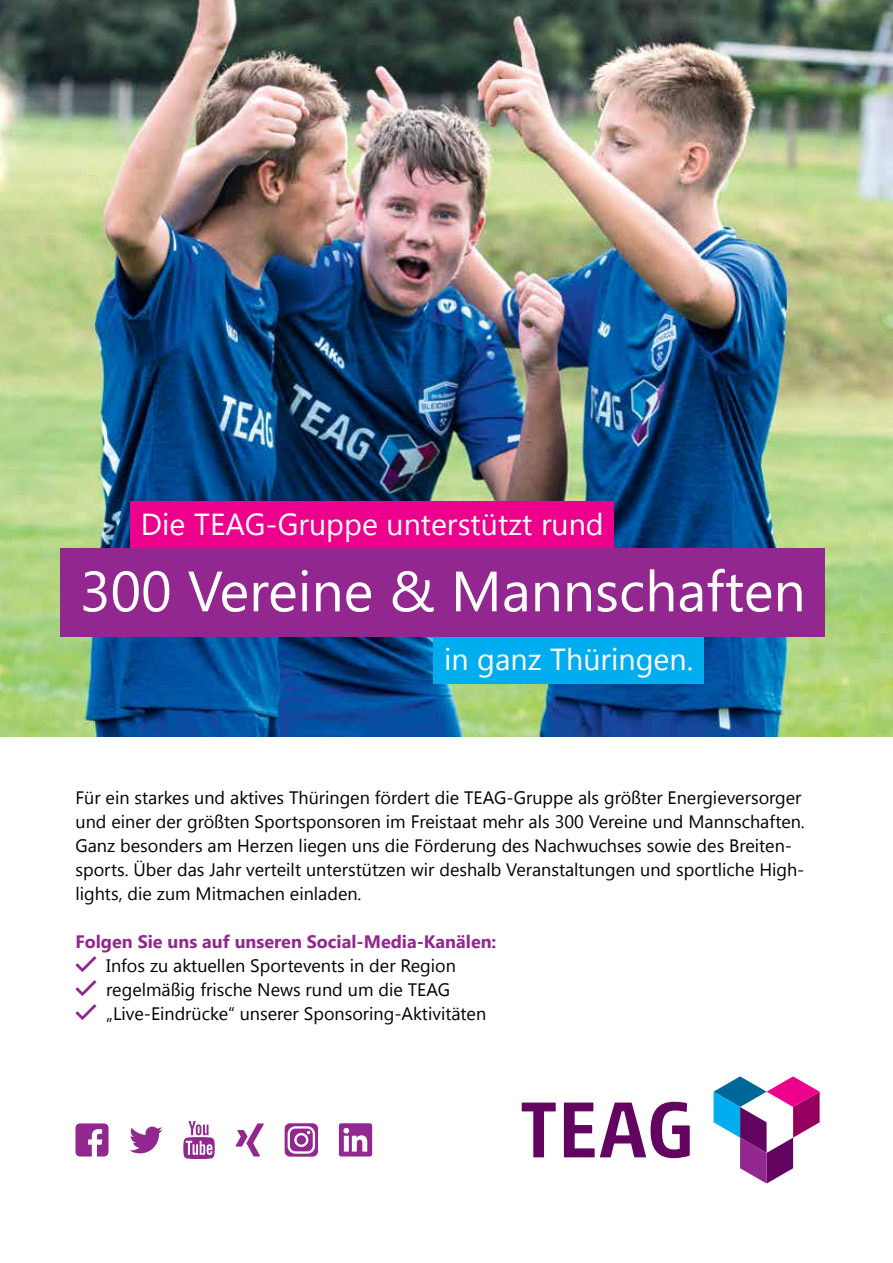
<style>
.page{position:relative;width:893px;height:1263px;background:#fff}
.page>*{position:absolute;margin:0;border:0;box-sizing:border-box;transform-origin:0 0}
.t1{font:56.7px "Segoe UI";color:#fff}
.t2{font:30.3px "Segoe UI";color:#fff}
.t3{font:18px/24px "Segoe UI";color:#000}
.t4{font:700 18px "Segoe UI";color:#92278f}
</style>
<div class="page">
<svg style="left:714px;top:1076px;width:106px;height:107px"></svg>
<svg style="left:522px;top:1102px;width:34px;height:55px"></svg>
<svg style="left:564px;top:1102px;width:126px;height:56px"></svg>
<svg style="left:75px;top:1123px;width:34px;height:33px"></svg>
<svg style="left:129px;top:1126px;width:33px;height:27px"></svg>
<svg style="left:183px;top:1121px;width:32px;height:38px"></svg>
<svg style="left:236px;top:1123px;width:28px;height:33px"></svg>
<div style="left:285px;top:1123px;width:33px;height:34px;background:#92278f;border-radius:5px"></div>
<svg style="left:288px;top:1126px;width:27px;height:28px"></svg>
<div style="left:339px;top:1123px;width:33px;height:33px;background:#92278f;border-radius:2px"></div>
<svg style="left:343px;top:1128px;width:24px;height:23px"></svg>
<svg style="left:75px;top:956px;width:21px;height:16px"></svg>
<svg style="left:75px;top:980px;width:21px;height:16px"></svg>
<svg style="left:75px;top:1004px;width:21px;height:16px"></svg>
<img style="left:0;top:0;width:893px;height:737px">
<div style="left:61px;top:548px;width:764px;height:89px;background:#92278f"></div>
<div style="left:131px;top:501px;width:483px;height:47px;background:#ec008c"></div>
<div style="left:434px;top:637px;width:270px;height:47px;background:#00aeef"></div>
<h2 class="t2" style="left:141px;top:503px;width:464px">Die TEAG-Gruppe unterstützt rund</h2>
<h1 class="t1" style="left:80px;top:552px;width:727px">300 Vereine &amp; Mannschaften</h1>
<h2 class="t2" style="left:444px;top:638px;width:251px">in ganz Thüringen.</h2>
<p class="t3" style="left:75px;top:785px;width:731px">Für ein starkes und aktives Thüringen fördert die TEAG-Gruppe als größter Energieversorger und einer der größten Sportsponsoren im Freistaat mehr als 300 Vereine und Mannschaften.<br>Ganz besonders am Herzen liegen uns die Förderung des Nachwuchses sowie des Breiten&shy;sports. Über das Jahr verteilt unterstützen wir deshalb Veranstaltungen und sportliche High&shy;lights, die zum Mitmachen einladen.</p>
<p class="t4" style="left:75px;top:929px;width:423px">Folgen Sie uns auf unseren Social-Media-Kanälen:</p>
<p class="t3" style="left:106px;top:953px;width:381px">Infos zu aktuellen Sportevents in der Region regelmäßig frische News rund um die TEAG „Live-Eindrücke“ unserer Sponsoring-Aktivitäten</p>
</div>
